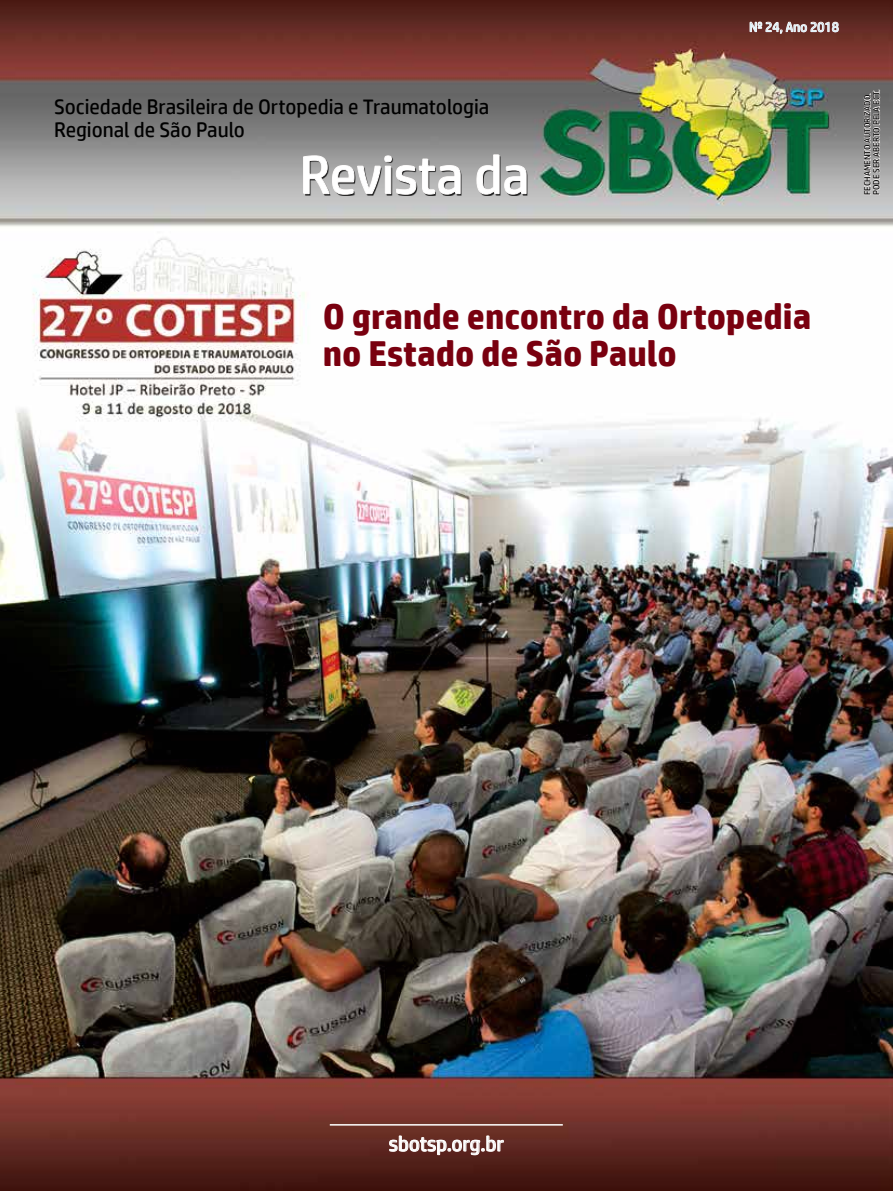
<style>
.page{position:relative;width:893px;height:1191px;background:#fff}
.page>*{position:absolute;margin:0;border:0;box-sizing:border-box;transform-origin:0 0}
.t1{font:54px "HP Simplified";color:#fff}
.t2{font:700 36px/37.5px "HP Simplified";color:#79000f}
.t3{font:21px/22.5px "HP Simplified";color:#000}
.t4{font:21px "HP Simplified";color:#fff}
.t5{font:13.5px "HP Simplified";color:#e1f4fd}
.t6{font:9px/9px "HP Simplified";color:#000}
</style>
<div class="page">
<img style="left:0;top:0;width:893px;height:1191px">
<svg style="left:749px;top:21px;width:90px;height:13px"></svg>
<svg style="left:863px;top:89px;width:17px;height:106px"></svg>
<div style="left:305px;top:156px;width:222px;height:39px;background:#000;opacity:.85"></div>
<svg style="left:303px;top:155px;width:158px;height:40px;background:#8f8f8f"></svg>
<svg style="left:476px;top:154px;width:51px;height:41px;background:#8c8c8c"></svg>
<svg style="left:389px;top:1135px;width:115px;height:20px;background:#885e59"></svg>
<hr style="left:330px;top:1124px;width:233px;height:1px;background:#fff">
<p class="t3" style="left:54px;top:95px;width:437px">Sociedade Brasileira de Ortopedia e Traumatologia<br>Regional de São Paulo</p>
<h1 class="t1" style="left:300px;top:144px;width:231px">Revista da</h1>
<p class="t5" style="left:749px;top:19px;width:91px">Nº 24, Ano 2018</p>
<p class="t6" style="left:863px;top:195px;width:107px;rotate:-90deg">FECHAMENTO AUTORIZADO.<br>PODE SER ABERTO PELA ECT.</p>
<h2 class="t2" style="left:323px;top:297px;width:490px">O grande encontro da Ortopedia no Estado de São Paulo</h2>
<p class="t4" style="left:389px;top:1131px;width:117px">sbotsp.org.br</p>
</div>
